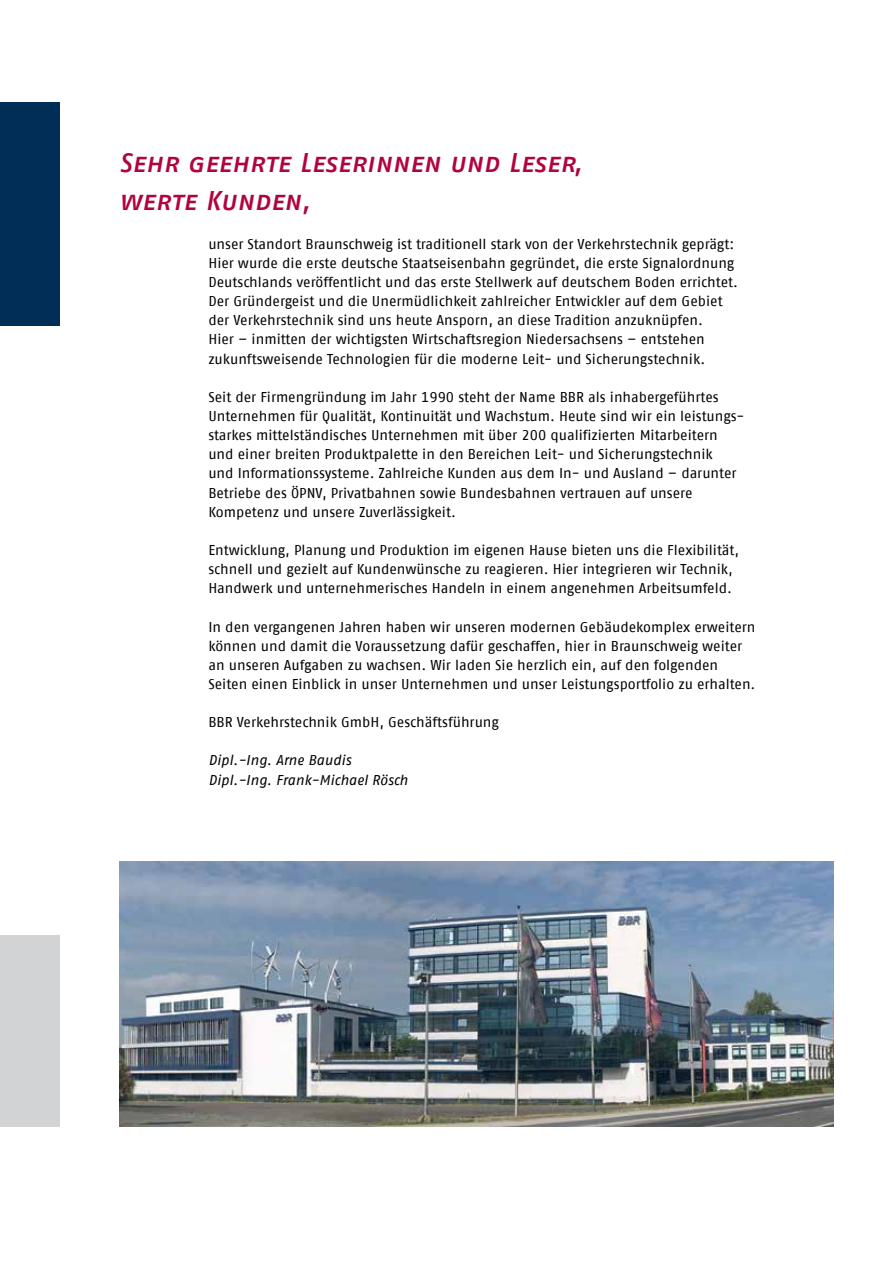
<style>
.page{position:relative;width:893px;height:1263px;background:#fff}
.page>*{position:absolute;margin:0;border:0;box-sizing:border-box;transform-origin:0 0}
.t1{font:27px/38.2px "Fago No Medium CE Tf Italic Caps";letter-spacing:-.005em;color:#b1043e}
.t2{font:14.25px/19.2px "Fago No Regular CE Tf";color:#000}
.t3{font:italic 14.25px/19.2px "Fago No Regular CE Tf";color:#000}
</style>
<div class="page">
<div style="left:0;top:935px;width:60px;height:192px;background:#d1d3d4"></div>
<div style="left:0;top:102px;width:60px;height:223px;background:#002e56"></div>
<img style="left:119px;top:861px;width:714px;height:266px">
<h1 class="t1" style="left:119px;top:143px;width:465px">Sehr geehrte Leserinnen und Leser, werte Kunden,</h1>
<p class="t2" style="left:208px;top:234px;width:531px">unser Standort Braunschweig ist traditionell stark von der Verkehrstechnik geprägt:<br>Hier wurde die erste deutsche Staatseisenbahn gegründet, die erste Signalordnung Deutschlands veröffentlicht und das erste Stellwerk auf deutschem Boden errichtet.<br>Der Gründergeist und die Unermüdlichkeit zahlreicher Entwickler auf dem Gebiet der Verkehrstechnik sind uns heute Ansporn, an diese Tradition anzuknüpfen.<br>Hier – inmitten der wichtigsten Wirtschaftsregion Niedersachsens – entstehen zukunftsweisende Technologien für die moderne Leit- und Sicherungstechnik.</p>
<p class="t2" style="left:208px;top:387px;width:535px">Seit der Firmengründung im Jahr 1990 steht der Name BBR als inhabergeführtes Unternehmen für Qualität, Kontinuität und Wachstum. Heute sind wir ein leistungs&shy;starkes mittelständisches Unternehmen mit über 200 qualifizierten Mitarbeitern und einer breiten Produktpalette in den Bereichen Leit- und Sicherungstechnik<br>und Informationssysteme. Zahlreiche Kunden aus dem In- und Ausland – darunter Betriebe des ÖPNV, Privatbahnen sowie Bundesbahnen vertrauen auf unsere Kompetenz und unsere Zuverlässigkeit.</p>
<p class="t2" style="left:208px;top:540px;width:532px">Entwicklung, Planung und Produktion im eigenen Hause bieten uns die Flexibilität, schnell und gezielt auf Kundenwünsche zu reagieren. Hier integrieren wir Technik,<br>Handwerk und unternehmerisches Handeln in einem angenehmen Arbeitsumfeld.</p>
<p class="t2" style="left:208px;top:617px;width:549px">In den vergangenen Jahren haben wir unseren modernen Gebäudekomplex erweitern können und damit die Voraussetzung dafür geschaffen, hier in Braunschweig weiter an unseren Aufgaben zu wachsen. Wir laden Sie herzlich ein, auf den folgenden Seiten einen Einblick in unser Unternehmen und unser Leistungsportfolio zu erhalten.</p>
<p class="t2" style="left:208px;top:712px;width:292px">BBR Verkehrstechnik GmbH, Geschäftsführung</p>
<p class="t3" style="left:208px;top:751px;width:201px">Dipl.-Ing. Arne Baudis<br>Dipl.-Ing. Frank-Michael Rösch</p>
</div>
